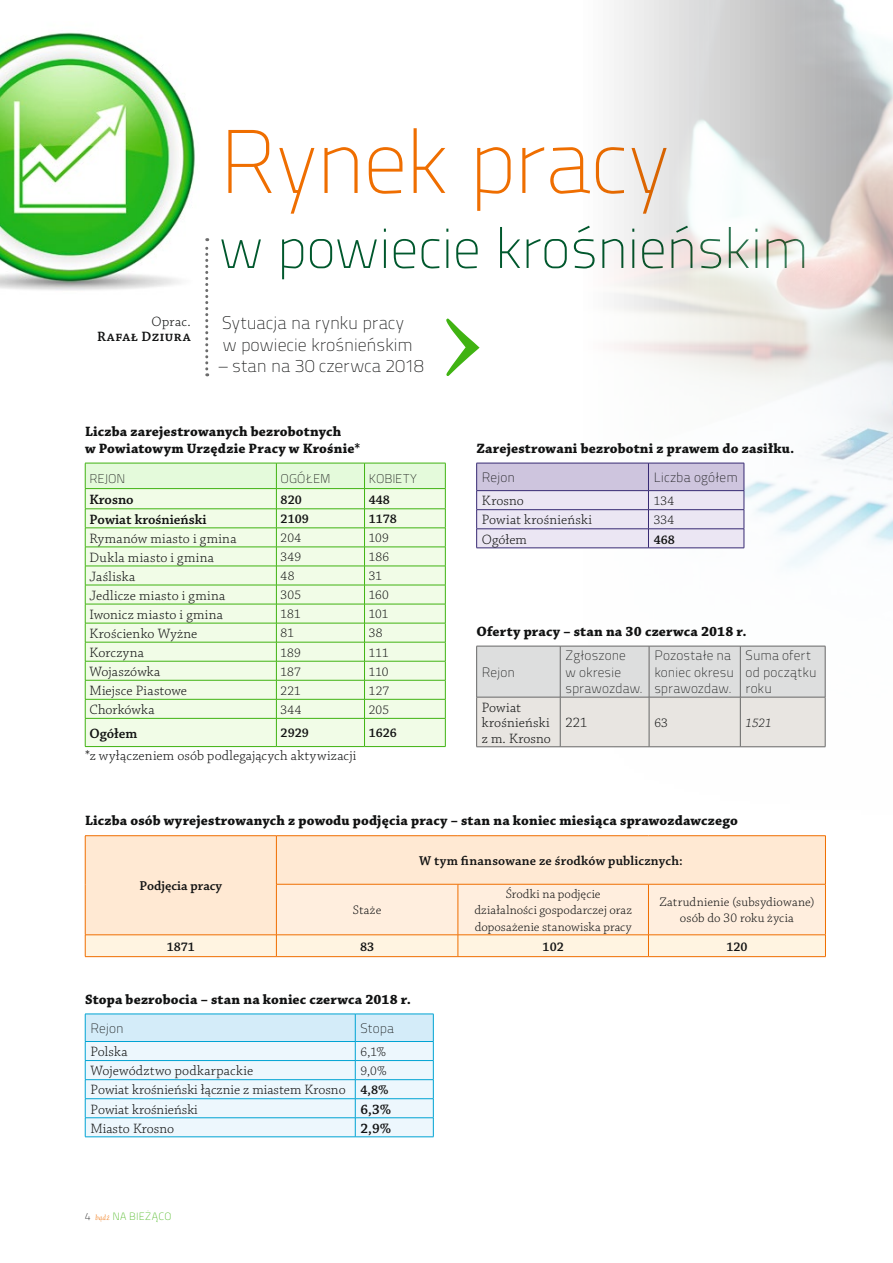
<style>
.page{position:relative;width:893px;height:1263px;background:#fff}
.page>*{position:absolute;margin:0;border:0;box-sizing:border-box;transform-origin:0 0}
.t1{font:150px "Times";color:#40b312}
.t2{font:90px "Titillium Title 12";letter-spacing:-.025em;color:#ef6e00}
.t3{font:57px "Titillium Title 12";letter-spacing:-.02em;color:#00582d}
.t4{font:18px/21.6px "Titillium Title 12";letter-spacing:-.005em;color:#111212}
.t5{font:300 14.25px/15.3px "Chaparral Pro";letter-spacing:.01em;color:#111212}
.t6{font:700 14.25px/16.2px "Chaparral Pro";letter-spacing:.01em;color:#111212}
.t7{font:600 14.25px "Chaparral Pro";letter-spacing:.01em;color:#111212}
.t8{font:600 14.25px "Chaparral Pro";letter-spacing:.035em;color:#111212}
.t9{font:13.5px/16.2px "Titillium Title 12";letter-spacing:.005em;color:#111212}
.t10{font:600 13.5px "Chaparral Pro";letter-spacing:.005em;color:#111212}
.t11{font:300 13.05px/16.2px "Chaparral Pro";letter-spacing:.01em;color:#111212;text-align:center}
.t12{font:600 13.05px "Chaparral Pro";color:#111212}
.t13{font:italic 300 13.05px "Chaparral Pro";color:#111212}
.t14{font:12.6px "Titillium Title 12";color:#111212}
.t15{font:10.5px "Titillium Title 12";letter-spacing:.025em;color:#40b312}
.s1{font-weight:600;font-size:13.05px}
.s2{color:#111212}
.s3{font-family:"Calligraph 810 PL";font-style:italic;font-size:7.5px;color:#ef6e00}
</style>
<div class="page">
<img style="left:0;top:32px;width:195px;height:259px">
<svg style="left:205px;top:238px;width:3px;height:138px"></svg>
<svg style="left:85px;top:463px;width:321px;height:283px;background:#e5f7d9"></svg>
<hr style="left:85px;top:746px;width:191px;height:1px;background:#40b312">
<hr style="left:276px;top:746px;width:88px;height:1px;background:#40b312">
<hr style="left:364px;top:746px;width:82px;height:1px;background:#40b312">
<img style="left:406px;top:0;width:487px;height:748px">
<div style="left:86px;top:836px;width:739px;height:48px;background:#ffe9d3"></div>
<hr style="left:85px;top:835px;width:191px;height:1px;background:#ef6e00">
<hr style="left:85px;top:836px;width:1px;height:48px;background:#ef6e00">
<hr style="left:276px;top:835px;width:182px;height:1px;background:#ef6e00">
<hr style="left:276px;top:836px;width:1px;height:48px;background:#ef6e00">
<hr style="left:458px;top:835px;width:190px;height:1px;background:#ef6e00">
<hr style="left:648px;top:835px;width:178px;height:1px;background:#ef6e00">
<hr style="left:825px;top:836px;width:1px;height:48px;background:#ef6e00">
<svg style="left:85px;top:884px;width:741px;height:72px;background:#feead5"></svg>
<hr style="left:85px;top:956px;width:191px;height:1px;background:#ef6e00">
<hr style="left:276px;top:956px;width:182px;height:1px;background:#ef6e00">
<hr style="left:458px;top:956px;width:190px;height:1px;background:#ef6e00">
<hr style="left:648px;top:956px;width:178px;height:1px;background:#ef6e00">
<svg style="left:85px;top:1014px;width:349px;height:123px;background:#dbf0f9"></svg>
<hr style="left:85px;top:1136px;width:270px;height:1px;background:#00a3d3">
<hr style="left:355px;top:1136px;width:78px;height:1px;background:#00a3d3">
<svg style="left:476px;top:463px;width:269px;height:85px;background:#d7d0e4"></svg>
<hr style="left:476px;top:548px;width:172px;height:1px;background:#362973">
<hr style="left:648px;top:548px;width:96px;height:1px;background:#362973">
<svg style="left:477px;top:647px;width:348px;height:99px;background:#e1e0de"></svg>
<hr style="left:476px;top:646px;width:84px;height:1px;background:#676767">
<hr style="left:476px;top:646px;width:1px;height:51px;background:#676767">
<hr style="left:560px;top:646px;width:89px;height:1px;background:#676767">
<hr style="left:560px;top:646px;width:1px;height:51px;background:#676767">
<hr style="left:649px;top:646px;width:91px;height:1px;background:#676767">
<hr style="left:649px;top:646px;width:1px;height:51px;background:#676767">
<hr style="left:740px;top:646px;width:85px;height:1px;background:#676767">
<hr style="left:740px;top:646px;width:1px;height:51px;background:#676767">
<hr style="left:825px;top:646px;width:1px;height:51px;background:#676767">
<hr style="left:476px;top:697px;width:84px;height:1px;background:#676767">
<hr style="left:476px;top:697px;width:1px;height:50px;background:#676767">
<hr style="left:560px;top:697px;width:89px;height:1px;background:#676767">
<hr style="left:560px;top:697px;width:1px;height:50px;background:#676767">
<hr style="left:649px;top:697px;width:91px;height:1px;background:#676767">
<hr style="left:649px;top:697px;width:1px;height:50px;background:#676767">
<hr style="left:740px;top:697px;width:85px;height:1px;background:#676767">
<hr style="left:740px;top:697px;width:1px;height:50px;background:#676767">
<hr style="left:825px;top:697px;width:1px;height:50px;background:#676767">
<hr style="left:476px;top:746px;width:84px;height:1px;background:#676767">
<hr style="left:560px;top:746px;width:89px;height:1px;background:#676767">
<hr style="left:649px;top:746px;width:91px;height:1px;background:#676767">
<hr style="left:740px;top:746px;width:85px;height:1px;background:#676767">
<p class="t5" style="left:151px;top:314px;width:41px">Oprac.</p>
<p class="t8" style="left:97px;top:329px;width:95px">Rafał Dziura</p>
<h2 class="t2" style="left:219px;top:102px;width:452px">Rynek pracy</h2>
<h3 class="t3" style="left:219px;top:210px;width:592px">w powiecie krośnieńskim</h3>
<p class="t4" style="left:222px;top:311px;width:192px">Sytuacja na rynku pracy w powiecie krośnieńskim</p>
<p class="t4" style="left:219px;top:355px;width:206px">– stan na 30 czerwca 2018</p>
<h1 class="t1" style="left:439px;top:246px;width:51px">›</h1>
<p class="t6" style="left:85px;top:424px;width:277px">Liczba zarejestrowanych bezrobotnych<br>w Powiatowym Urzędzie Pracy w Krośnie*</p>
<p class="t14" style="left:89px;top:470px;width:37px">REJON</p>
<p class="t14" style="left:281px;top:470px;width:51px">OGÓŁEM</p>
<p class="t14" style="left:369px;top:470px;width:50px">KOBIETY</p>
<p class="t7" style="left:89px;top:491px;width:46px">Krosno</p>
<p class="t12" style="left:281px;top:492px;width:23px">820</p>
<p class="t12" style="left:369px;top:492px;width:23px">448</p>
<p class="t7" style="left:89px;top:511px;width:119px">Powiat krośnieński</p>
<p class="t12" style="left:281px;top:512px;width:30px">2109</p>
<p class="t12" style="left:369px;top:512px;width:30px">1178</p>
<p class="t5" style="left:89px;top:531px;width:149px">Rymanów miasto i gmina</p>
<p class="t11" style="left:281px;top:530px;width:22px">204</p>
<p class="t11" style="left:369px;top:530px;width:22px">109</p>
<p class="t5" style="left:89px;top:550px;width:126px">Dukla miasto i gmina</p>
<p class="t11" style="left:281px;top:550px;width:22px">349</p>
<p class="t11" style="left:369px;top:550px;width:22px">186</p>
<p class="t5" style="left:89px;top:569px;width:47px">Jaśliska</p>
<p class="t11" style="left:281px;top:569px;width:15px">48</p>
<p class="t11" style="left:369px;top:569px;width:15px">31</p>
<p class="t5" style="left:89px;top:588px;width:137px">Jedlicze miasto i gmina</p>
<p class="t11" style="left:281px;top:588px;width:22px">305</p>
<p class="t11" style="left:369px;top:588px;width:22px">160</p>
<p class="t5" style="left:89px;top:607px;width:135px">Iwonicz miasto i gmina</p>
<p class="t11" style="left:281px;top:607px;width:22px">181</p>
<p class="t11" style="left:369px;top:607px;width:21px">101</p>
<p class="t5" style="left:89px;top:626px;width:109px">Krościenko Wyżne</p>
<p class="t11" style="left:281px;top:626px;width:15px">81</p>
<p class="t11" style="left:369px;top:626px;width:15px">38</p>
<p class="t5" style="left:89px;top:645px;width:56px">Korczyna</p>
<p class="t11" style="left:281px;top:645px;width:22px">189</p>
<p class="t11" style="left:369px;top:645px;width:22px">111</p>
<p class="t5" style="left:89px;top:664px;width:72px">Wojaszówka</p>
<p class="t11" style="left:281px;top:664px;width:22px">187</p>
<p class="t11" style="left:369px;top:664px;width:21px">110</p>
<p class="t5" style="left:89px;top:683px;width:99px">Miejsce Piastowe</p>
<p class="t11" style="left:281px;top:683px;width:22px">221</p>
<p class="t11" style="left:369px;top:683px;width:22px">127</p>
<p class="t5" style="left:89px;top:703px;width:67px">Chorkówka</p>
<p class="t11" style="left:281px;top:702px;width:22px">344</p>
<p class="t11" style="left:369px;top:702px;width:22px">205</p>
<p class="t7" style="left:89px;top:725px;width:50px">Ogółem</p>
<p class="t12" style="left:281px;top:726px;width:30px">2929</p>
<p class="t12" style="left:369px;top:726px;width:30px">1626</p>
<p class="t5" style="left:85px;top:749px;width:273px">*z wyłączeniem osób podlegających aktywizacji</p>
<p class="t6" style="left:476px;top:441px;width:319px">Zarejestrowani bezrobotni z prawem do zasiłku.</p>
<p class="t9" style="left:482px;top:469px;width:35px">Rejon</p>
<p class="t9" style="left:654px;top:469px;width:86px">Liczba ogółem</p>
<p class="t5" style="left:482px;top:494px;width:43px">Krosno</p>
<p class="t11" style="left:654px;top:493px;width:22px">134</p>
<p class="t5" style="left:482px;top:513px;width:112px">Powiat krośnieński</p>
<p class="t11" style="left:654px;top:512px;width:22px">334</p>
<p class="t5" style="left:482px;top:532px;width:46px">Ogółem</p>
<p class="t12" style="left:654px;top:532px;width:23px">468</p>
<p class="t6" style="left:476px;top:624px;width:272px">Oferty pracy – stan na 30 czerwca 2018 r.</p>
<p class="t9" style="left:482px;top:663px;width:35px">Rejon</p>
<p class="t9" style="left:565px;top:647px;width:78px">Zgłoszone<br>w okresie sprawozdaw.</p>
<p class="t9" style="left:654px;top:647px;width:81px">Pozostałe na koniec okresu sprawozdaw.</p>
<p class="t9" style="left:746px;top:647px;width:72px">Suma ofert od początku roku</p>
<p class="t5" style="left:482px;top:700px;width:71px">Powiat krośnieński z m. Krosno</p>
<p class="t5" style="left:565px;top:716px;width:24px">221</p>
<p class="t11" style="left:654px;top:715px;width:15px">63</p>
<p class="t13" style="left:746px;top:716px;width:27px">1521</p>
<p class="t6" style="left:85px;top:813px;width:654px">Liczba osób wyrejestrowanych z powodu podjęcia pracy – stan na koniec miesiąca sprawozdawczego</p>
<p class="t10" style="left:139px;top:878px;width:84px">Podjęcia pracy</p>
<p class="t11" style="left:353px;top:903px;width:30px">Staże</p>
<p class="t10" style="left:419px;top:853px;width:265px">W tym finansowane ze środków publicznych:</p>
<p class="t11" style="left:474px;top:886px;width:159px">Środki na podjęcie działalności gospodarczej oraz doposażenie stanowiska pracy</p>
<p class="t11" style="left:659px;top:895px;width:157px">Zatrudnienie (subsydiowane) osób do 30 roku życia</p>
<p class="t12" style="left:167px;top:939px;width:30px">1871</p>
<p class="t12" style="left:360px;top:939px;width:16px">83</p>
<p class="t12" style="left:543px;top:939px;width:23px">102</p>
<p class="t12" style="left:726px;top:939px;width:23px">120</p>
<p class="t6" style="left:85px;top:991px;width:328px">Stopa bezrobocia – stan na koniec czerwca 2018 r.</p>
<p class="t9" style="left:90px;top:1020px;width:35px">Rejon</p>
<p class="t9" style="left:361px;top:1020px;width:35px">Stopa</p>
<p class="t5" style="left:90px;top:1045px;width:39px">Polska</p>
<p class="t11" style="left:361px;top:1044px;width:27px">6,1%</p>
<p class="t5" style="left:90px;top:1064px;width:164px">Województwo podkarpackie</p>
<p class="t11" style="left:361px;top:1063px;width:28px">9,0%</p>
<p class="t5" style="left:90px;top:1081px;width:300px;line-height:19px">Powiat krośnieński łącznie z miastem Krosno <span class="s1">4,8%<br></span>Powiat krośnieński</p>
<p class="t7" style="left:361px;top:1101px;width:32px">6,3%</p>
<p class="t5" style="left:90px;top:1121px;width:85px">Miasto Krosno</p>
<p class="t7" style="left:361px;top:1120px;width:32px">2,9%</p>
<p class="t15" style="left:85px;top:1209px;width:88px"><span class="s2">4</span> <span class="s3">bądź</span> NA BIEŻĄCO</p>
</div>
